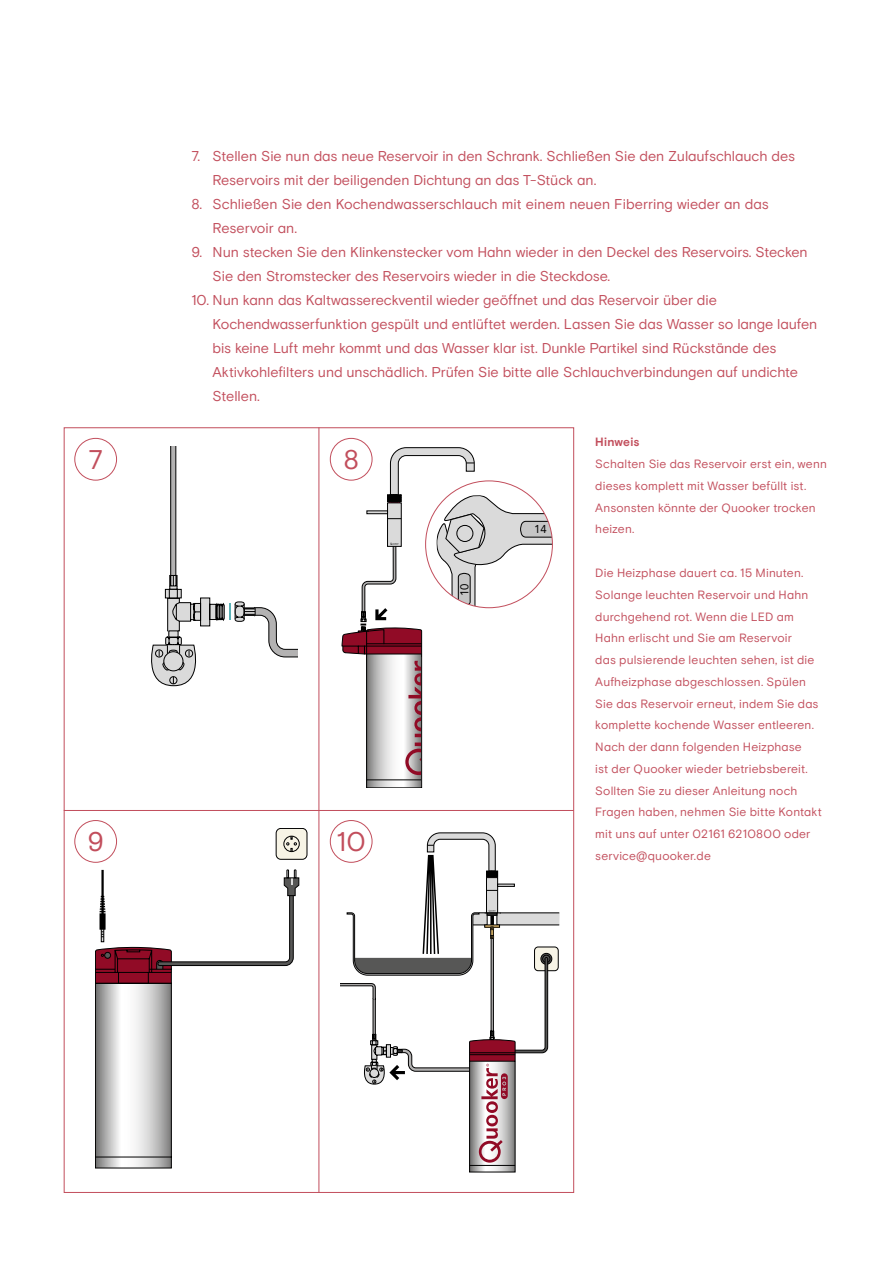
<style>
.page{position:relative;width:893px;height:1263px;background:#fff}
.page>*{position:absolute;margin:0;border:0;box-sizing:border-box;transform-origin:0 0}
.t1{font:27px "Basis Grotesque Pro";color:#c24e5c}
.t2{font:14.25px/24px "Basis Grotesque Pro";letter-spacing:-.005em;color:#c24e5c}
.t3{font:12px/21.8px "Basis Grotesque Pro";letter-spacing:.015em;color:#c24e5c}
.t4{font:700 12px "Basis Grotesque Pro";letter-spacing:.01em;color:#c24e5c}
.t5{font:11.4px "Avenir LT";color:#000}
</style>
<div class="page">
<hr style="left:319px;top:427px;width:1px;height:766px;background:#c24e5c">
<hr style="left:64px;top:810px;width:510px;height:1px;background:#c24e5c">
<div style="left:330px;top:820px;width:42px;height:43px;border:1px solid #c24e5c;border-radius:50%"></div>
<div style="left:74px;top:820px;width:43px;height:43px;border:1px solid #c24e5c;border-radius:50%"></div>
<div style="left:330px;top:438px;width:42px;height:42px;border:1px solid #c24e5c;border-radius:50%"></div>
<div style="left:74px;top:438px;width:43px;height:42px;border:1px solid #c24e5c;border-radius:50%"></div>
<svg style="left:151px;top:446px;width:147px;height:240px"></svg>
<div style="left:276px;top:828px;width:31px;height:31px;background:#f7f4e6;border-radius:5px"></div>
<div style="left:276px;top:828px;width:31px;height:31px;border:1px solid #000;border-radius:5px"></div>
<div style="left:284px;top:836px;width:15px;height:16px;border:1px solid #000;border-radius:50%"></div>
<svg style="left:286px;top:836px;width:11px;height:16px"></svg>
<svg style="left:95px;top:869px;width:204px;height:299px"></svg>
<svg style="left:559px;top:913px;width:1px;height:12px"></svg>
<svg style="left:340px;top:833px;width:219px;height:339px"></svg>
<svg style="left:342px;top:448px;width:210px;height:340px"></svg>
<div style="left:457px;top:525px;width:16px;height:16px;background:#dadada;border-radius:50%"></div>
<div style="left:457px;top:525px;width:16px;height:17px;border:1px solid #000;border-radius:50%"></div>
<p class="t2" style="left:213px;top:144px;width:584px;text-indent:-21px">7. Stellen Sie nun das neue Reservoir in den Schrank. Schließen Sie den Zulaufschlauch des<br>Reservoirs mit der beiligenden Dichtung an das T-Stück an.</p>
<p class="t2" style="left:213px;top:192px;width:558px;text-indent:-21px">8. Schließen Sie den Kochendwasserschlauch mit einem neuen Fiberring wieder an das<br>Reservoir an.</p>
<p class="t2" style="left:213px;top:240px;width:596px;text-indent:-21px">9. Nun stecken Sie den Klinkenstecker vom Hahn wieder in den Deckel des Reservoirs. Stecken<br>Sie den Stromstecker des Reservoirs wieder in die Steckdose.</p>
<p class="t2" style="left:213px;top:288px;width:606px;text-indent:-21px">10. Nun kann das Kaltwassereckventil wieder geöffnet und das Reservoir über die Kochendwasserfunktion gespült und entlüftet werden. Lassen Sie das Wasser so lange laufen bis keine Luft mehr kommt und das Wasser klar ist. Dunkle Partikel sind Rückstände des Aktivkohlefilters und unschädlich. Prüfen Sie bitte alle Schlauchverbindungen auf undichte Stellen.</p>
<h1 class="t1" style="left:88px;top:443px;width:16px">7</h1>
<h1 class="t1" style="left:343px;top:443px;width:17px">8</h1>
<h1 class="t1" style="left:87px;top:825px;width:18px">9</h1>
<h1 class="t1" style="left:337px;top:825px;width:31px">10</h1>
<p class="t5" style="left:458px;top:596px;width:14px;rotate:-90deg">10</p>
<p class="t5" style="left:534px;top:523px;width:14px">14</p>
<p class="t4" style="left:595px;top:435px;width:46px">Hinweis</p>
<p class="t3" style="left:595px;top:453px;width:233px">Schalten Sie das Reservoir erst ein, wenn dieses komplett mit Wasser befüllt ist.<br>Ansonsten könnte der Quooker trocken heizen.</p>
<p class="t3" style="left:595px;top:562px;width:228px">Die Heizphase dauert ca. 15 Minuten.<br>Solange leuchten Reservoir und Hahn durchgehend rot. Wenn die LED am Hahn erlischt und Sie am Reservoir<br>das pulsierende leuchten sehen, ist die Aufheizphase abgeschlossen. Spülen Sie das Reservoir erneut, indem Sie das komplette kochende Wasser entleeren.<br>Nach der dann folgenden Heizphase<br>ist der Quooker wieder betriebsbereit.<br>Sollten Sie zu dieser Anleitung noch Fragen haben, nehmen Sie bitte Kontakt mit uns auf unter 02161 6210800 oder service@quooker.de</p>
</div>
